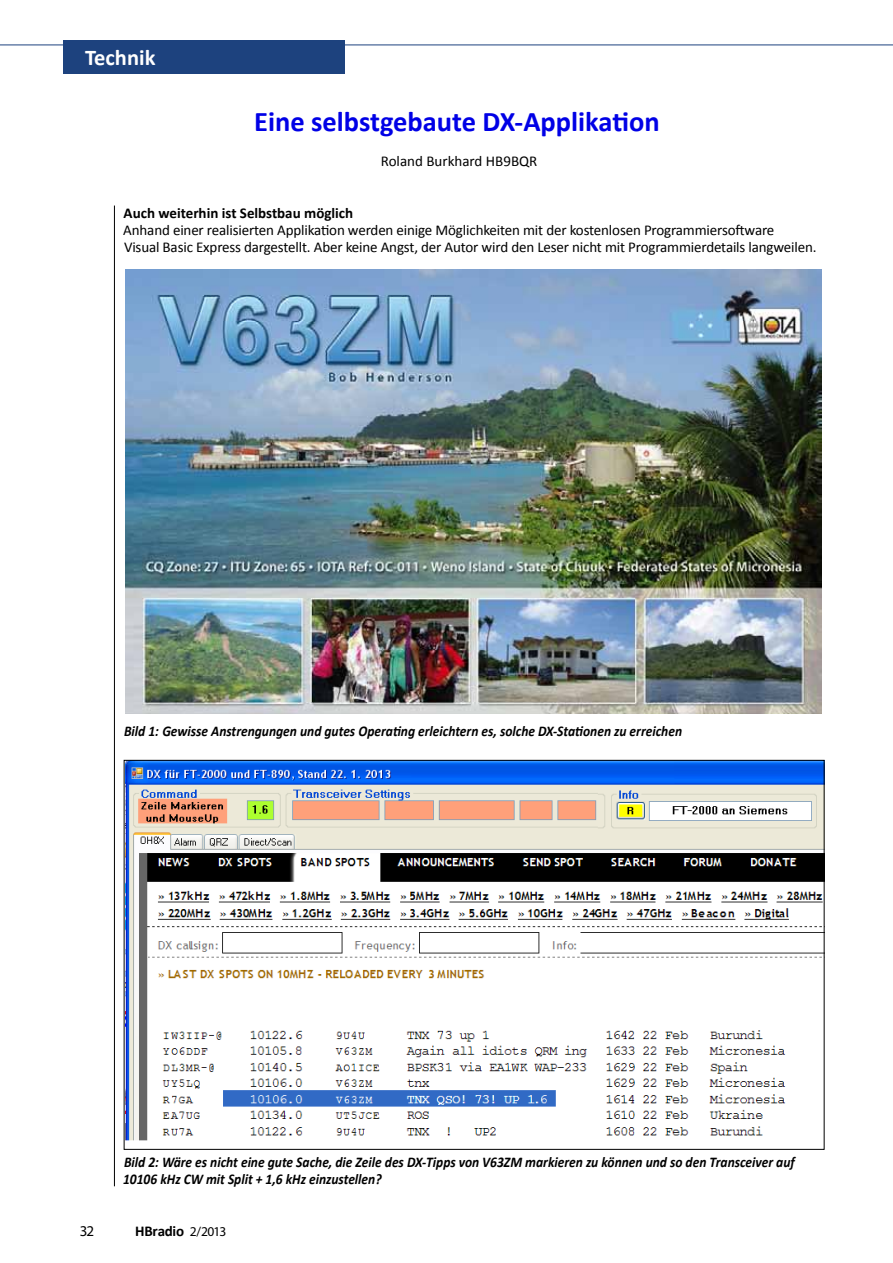
<style>
.page{position:relative;width:893px;height:1263px;background:#fff}
.page>*{position:absolute;margin:0;border:0;box-sizing:border-box;transform-origin:0 0}
.t1{font:700 28.5px "Calibri";color:#0000e6}
.t2{font:700 22.5px "Calibri";color:#fff}
.t3{font:15px/17.2px "Calibri";letter-spacing:-.01em;color:#000}
.t4{font:700 15px "Calibri";color:#000}
.t5{font:15px "Myriad Pro";color:#000}
.t6{font:italic 700 14.85px/17.2px "Calibri";color:#000;scale:.91 1}
.s1{font-family:"Myriad Pro";font-weight:400;font-size:13.5px}
</style>
<div class="page">
<hr style="left:0;top:45px;width:893px;height:1px;background:#1d427e">
<div style="left:63px;top:40px;width:282px;height:33px;background:#1d427e"></div>
<hr style="left:114px;top:206px;width:1px;height:980px;background:#000">
<img style="left:125px;top:270px;width:696px;height:443px">
<img style="left:126px;top:762px;width:696px;height:379px">
<h2 class="t2" style="left:85px;top:43px;width:72px">Technik</h2>
<h1 class="t1" style="left:254px;top:103px;width:407px">Eine selbstgebaute DX-Applikation</h1>
<p class="t3" style="left:381px;top:153px;width:158px">Roland Burkhard HB9BQR</p>
<p class="t4" style="left:124px;top:203px;width:231px">Auch weiterhin ist Selbstbau möglich</p>
<p class="t3" style="left:123px;top:222px;width:695px">Anhand einer realisierten Applikation werden einige Möglichkeiten mit der kostenlosen Programmiersoftware<br>Visual Basic Express dargestellt. Aber keine Angst, der Autor wird den Leser nicht mit Programmierdetails langweilen.</p>
<p class="t6" style="left:124px;top:722px;width:615px">Bild 1: Gewisse Anstrengungen und gutes Operating erleichtern es, solche DX-Stationen zu erreichen</p>
<p class="t6" style="left:123px;top:1153px;width:740px">Bild 2: Wäre es nicht eine gute Sache, die Zeile des DX-Tipps von V63ZM markieren zu können und so den Transceiver auf<br>10106 kHz CW mit Split + 1,6 kHz einzustellen?</p>
<p class="t5" style="left:80px;top:1221px;width:16px">32</p>
<p class="t4" style="left:135px;top:1221px;width:93px">HBradio <span class="s1">2/2013</span></p>
</div>
